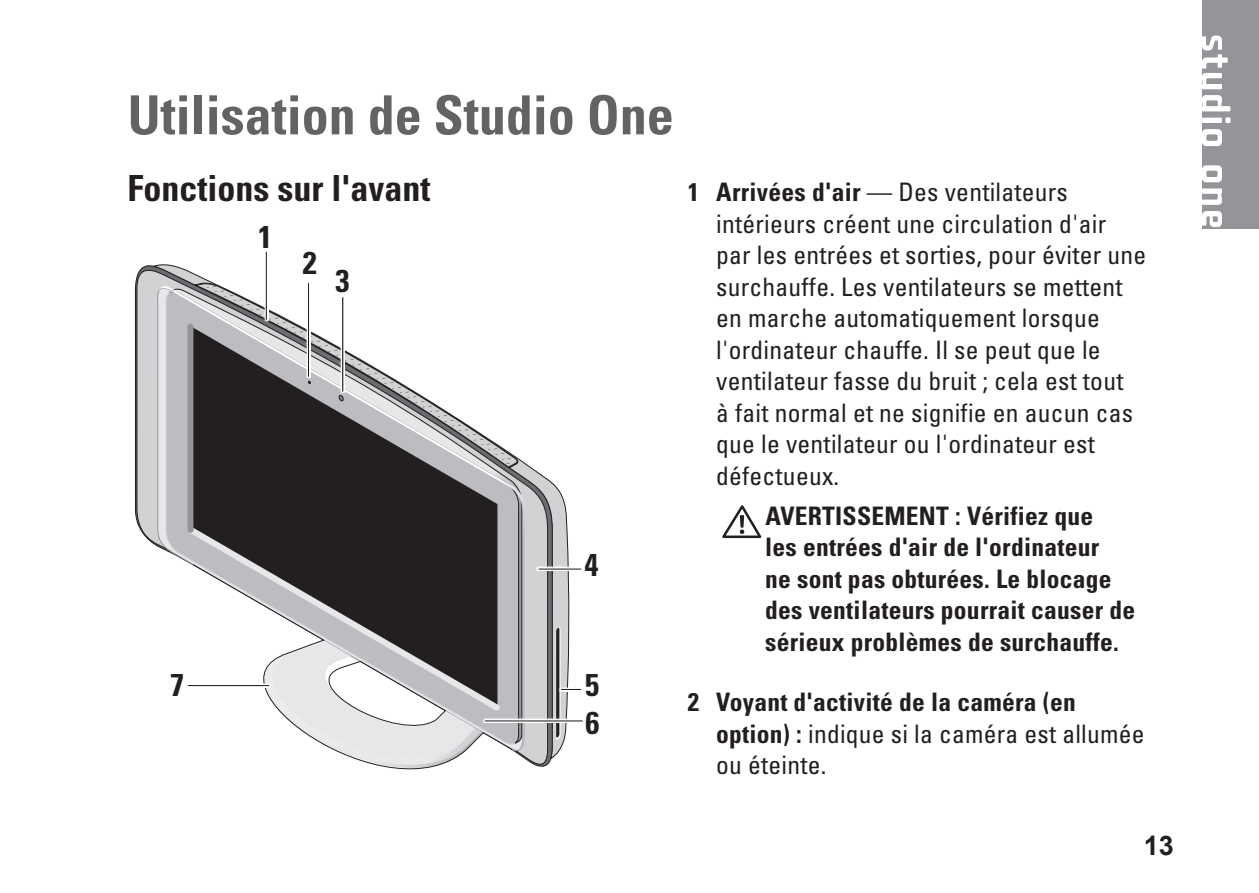
<style>
.page{position:relative;width:1259px;height:893px;background:#fff}
.page>*{position:absolute;margin:0;border:0;box-sizing:border-box;transform-origin:0 0}
.t1{font:700 condensed 54px "Univers";color:#636366}
.t2{font:700 condensed 36px "Univers";color:#231f20}
.t3{font:700 condensed 31.5px "Univers";color:#231f20}
.t4{font:700 27px "Arial";color:#231f20}
.t5{font:condensed 25.5px/31.5px "Univers";letter-spacing:.01em;color:#231f20}
.t6{font:700 condensed 25.5px/31.5px "Univers";letter-spacing:.01em;color:#231f20}
.s1{font-weight:700}
.s2{font-weight:400}
</style>
<div class="page">
<div style="left:1202px;top:0;width:57px;height:229px;background:#939598"></div>
<svg style="left:1202px;top:36px;width:25px;height:53px"></svg>
<svg style="left:1202px;top:95px;width:28px;height:16px"></svg>
<div style="left:1202px;top:118px;width:20px;height:5px;background:#fff"></div>
<svg style="left:1225px;top:117px;width:5px;height:6px"></svg>
<svg style="left:1202px;top:129px;width:20px;height:17px"></svg>
<svg style="left:1202px;top:165px;width:20px;height:17px"></svg>
<svg style="left:1202px;top:188px;width:20px;height:17px"></svg>
<svg style="left:1202px;top:211px;width:20px;height:16px"></svg>
<svg style="left:136px;top:266px;width:412px;height:501px"></svg>
<svg style="left:153px;top:264px;width:417px;height:495px"></svg>
<svg style="left:194px;top:283px;width:325px;height:185px"></svg>
<svg style="left:193px;top:564px;width:320px;height:206px"></svg>
<svg style="left:207px;top:286px;width:304px;height:178px"></svg>
<svg style="left:338px;top:395px;width:6px;height:6px"></svg>
<div style="left:185px;top:682px;width:86px;height:5px;background:#fff"></div>
<hr style="left:188px;top:685px;width:81px;height:1px;background:#231f20">
<svg style="left:536px;top:566px;width:46px;height:5px"></svg>
<hr style="left:539px;top:569px;width:42px;height:1px;background:#231f20">
<svg style="left:556px;top:625px;width:25px;height:117px"></svg>
<svg style="left:305px;top:280px;width:5px;height:98px"></svg>
<hr style="left:308px;top:283px;width:1px;height:94px;background:#231f20">
<svg style="left:339px;top:295px;width:5px;height:98px"></svg>
<hr style="left:342px;top:297px;width:1px;height:94px;background:#000">
<svg style="left:263px;top:251px;width:5px;height:70px"></svg>
<hr style="left:266px;top:252px;width:1px;height:68px;background:#231f20">
<svg style="left:722px;top:505px;width:40px;height:34px"></svg>
<svg style="left:482px;top:718px;width:101px;height:5px"></svg>
<hr style="left:485px;top:720px;width:98px;height:1px;background:#231f20">
<h1 class="t1" style="left:128px;top:82px;width:548px">Utilisation de Studio One</h1>
<h2 class="t2" style="left:128px;top:166px;width:304px">Fonctions sur l'avant</h2>
<p class="t3" style="left:258px;top:217px;width:15px">1</p>
<p class="t3" style="left:303px;top:244px;width:15px">2</p>
<p class="t3" style="left:335px;top:262px;width:15px">3</p>
<p class="t3" style="left:170px;top:665px;width:15px">7</p>
<p class="t3" style="left:584px;top:546px;width:15px">4</p>
<p class="t3" style="left:585px;top:665px;width:15px">5</p>
<p class="t3" style="left:585px;top:704px;width:15px">6</p>
<p class="t5" style="left:716px;top:176px;width:431px;text-indent:-28px"><span class="s1">1 Arrivées d'air</span> — Des ventilateurs intérieurs créent une circulation d'air par les entrées et sorties, pour éviter une surchauffe. Les ventilateurs se mettent en marche automatiquement lorsque l'ordinateur chauffe. Il se peut que le ventilateur fasse du bruit ; cela est tout<br>à fait normal et ne signifie en aucun cas que le ventilateur ou l'ordinateur est défectueux.</p>
<p class="t6" style="left:765px;top:500px;width:371px">AVERTISSEMENT : Vérifiez que<br>les entrées d'air de l'ordinateur<br>ne sont pas obturées. Le blocage des ventilateurs pourrait causer de sérieux problèmes de surchauffe.</p>
<p class="t6" style="left:716px;top:686px;width:430px;text-indent:-28px">2 Voyant d'activité de la caméra (en option) : <span class="s2">indique si la caméra est allumée ou éteinte.</span></p>
<p class="t4" style="left:1144px;top:827px;width:32px">13</p>
</div>
